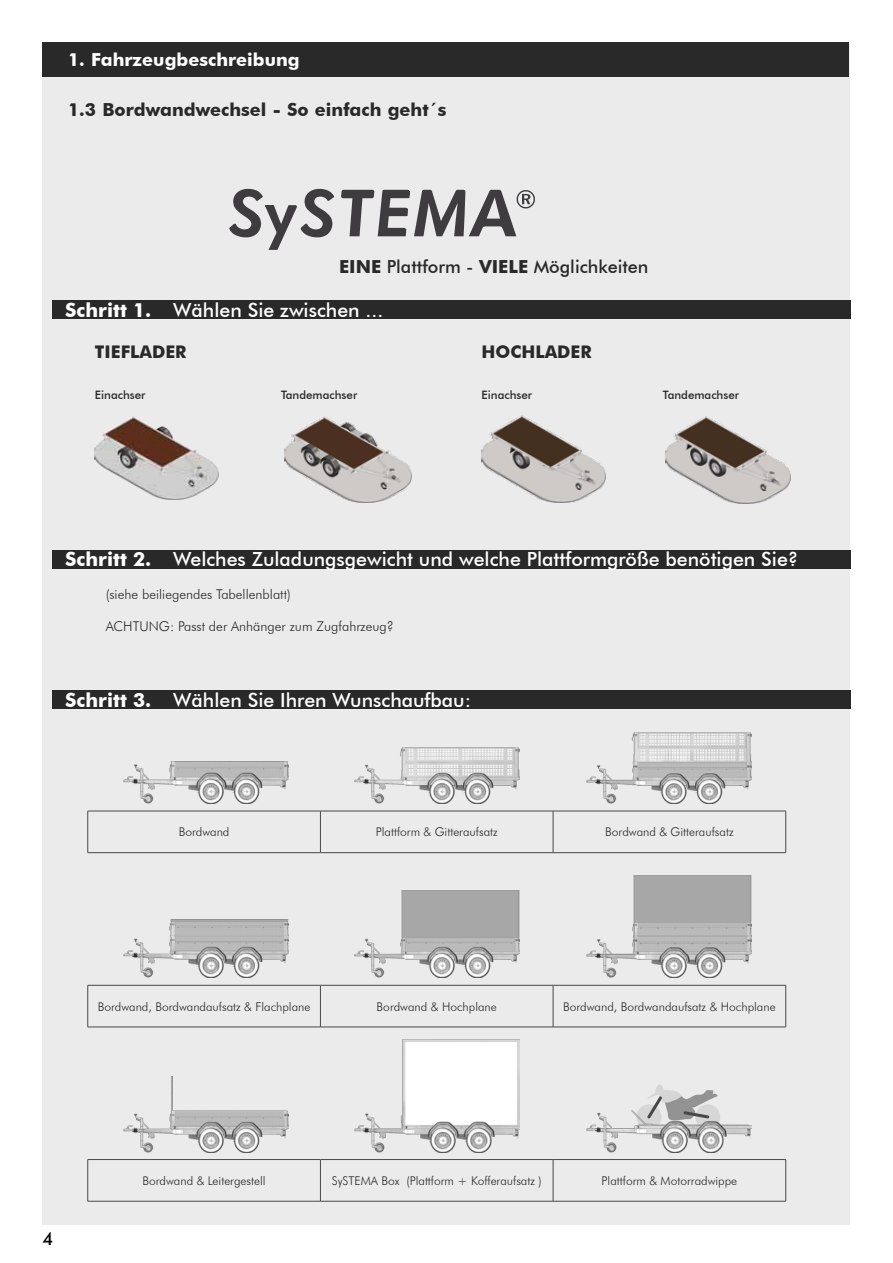
<style>
.page{position:relative;width:893px;height:1263px;background:#fff}
.page>*{position:absolute;margin:0;border:0;box-sizing:border-box;transform-origin:0 0}
.t1{font:500 19.5px "Futura BT";color:#fff}
.t2{font:700 18px "Futura BT";color:#292929}
.t3{font:500 18px "Futura BT";color:#292929}
.t4{font:700 18px "Futura BT";color:#fff}
.t5{font:500 18px "Futura BT";color:#000}
.t6{font:700 17.4px "Futura BT";color:#292929}
.t7{font:300 13.5px "Futura BT";color:#292929}
.t8{font:300 12px "Futura BT";color:#292929}
.t9{font:500 11.55px "Futura BT";color:#292929}
.s1{font-weight:700}
</style>
<div class="page">
<div style="left:43px;top:43px;width:807px;height:1177px;background:#ebebeb"></div>
<div style="left:52px;top:301px;width:798px;height:18px;background:#292929"></div>
<div style="left:52px;top:550px;width:798px;height:19px;background:#292929"></div>
<div style="left:52px;top:691px;width:798px;height:18px;background:#292929"></div>
<svg style="left:229px;top:189px;width:105px;height:61px"></svg>
<svg style="left:341px;top:190px;width:194px;height:46px"></svg>
<img style="left:95px;top:416px;width:123px;height:84px">
<img style="left:284px;top:416px;width:127px;height:86px">
<img style="left:666px;top:416px;width:124px;height:87px">
<img style="left:482px;top:416px;width:124px;height:87px">
<hr style="left:88px;top:811px;width:1px;height:41px;background:#484848">
<hr style="left:88px;top:811px;width:232px;height:1px;background:#484848">
<hr style="left:320px;top:811px;width:233px;height:1px;background:#484848">
<hr style="left:553px;top:811px;width:233px;height:1px;background:#484848">
<hr style="left:320px;top:811px;width:1px;height:41px;background:#484848">
<hr style="left:553px;top:811px;width:1px;height:41px;background:#484848">
<hr style="left:785px;top:811px;width:1px;height:41px;background:#484848">
<hr style="left:88px;top:852px;width:232px;height:1px;background:#484848">
<hr style="left:320px;top:852px;width:233px;height:1px;background:#484848">
<hr style="left:553px;top:852px;width:233px;height:1px;background:#484848">
<hr style="left:88px;top:985px;width:1px;height:42px;background:#484848">
<hr style="left:88px;top:985px;width:232px;height:1px;background:#484848">
<hr style="left:320px;top:985px;width:233px;height:1px;background:#484848">
<hr style="left:553px;top:985px;width:233px;height:1px;background:#484848">
<hr style="left:320px;top:985px;width:1px;height:42px;background:#484848">
<hr style="left:553px;top:985px;width:1px;height:42px;background:#484848">
<hr style="left:785px;top:985px;width:1px;height:42px;background:#484848">
<hr style="left:88px;top:1027px;width:232px;height:1px;background:#484848">
<hr style="left:320px;top:1027px;width:233px;height:1px;background:#484848">
<hr style="left:553px;top:1027px;width:233px;height:1px;background:#484848">
<hr style="left:88px;top:1160px;width:1px;height:41px;background:#484848">
<hr style="left:88px;top:1159px;width:232px;height:1px;background:#484848">
<hr style="left:320px;top:1159px;width:233px;height:1px;background:#484848">
<hr style="left:553px;top:1159px;width:233px;height:1px;background:#484848">
<hr style="left:320px;top:1160px;width:1px;height:41px;background:#484848">
<hr style="left:553px;top:1160px;width:1px;height:41px;background:#484848">
<hr style="left:785px;top:1160px;width:1px;height:41px;background:#484848">
<hr style="left:88px;top:1201px;width:232px;height:1px;background:#484848">
<hr style="left:320px;top:1201px;width:233px;height:1px;background:#484848">
<hr style="left:553px;top:1201px;width:233px;height:1px;background:#484848">
<img style="left:586px;top:875px;width:165px;height:103px">
<img style="left:123px;top:920px;width:165px;height:58px">
<img style="left:355px;top:891px;width:165px;height:87px">
<img style="left:355px;top:1039px;width:165px;height:113px">
<div style="left:636px;top:1104px;width:25px;height:25px;background:#d6d6d6;border-radius:50%"></div>
<svg style="left:647px;top:1084px;width:71px;height:26px"></svg>
<img style="left:586px;top:1110px;width:165px;height:42px">
<img style="left:123px;top:1076px;width:165px;height:76px">
<img style="left:586px;top:732px;width:165px;height:72px">
<img style="left:355px;top:747px;width:165px;height:57px">
<img style="left:123px;top:762px;width:165px;height:42px">
<div style="left:43px;top:43px;width:806px;height:34px;background:#292929"></div>
<h2 class="t4" style="left:68px;top:49px;width:233px">1. Fahrzeugbeschreibung</h2>
<h2 class="t2" style="left:68px;top:98px;width:380px">1.3 Bordwandwechsel - So einfach geht´s</h2>
<h2 class="t3" style="left:339px;top:256px;width:311px"><span class="s1">EIN E</span> Plattform - <span class="s1">VI ELE</span> Möglichkeiten</h2>
<h1 class="t1" style="left:65px;top:298px;width:319px"><span class="s1">Schritt 1.</span> Wählen Sie zwischen ...</h1>
<h3 class="t6" style="left:95px;top:341px;width:82px">Tieflader</h3>
<p class="t9" style="left:95px;top:387px;width:52px">Einachser</p>
<p class="t9" style="left:281px;top:387px;width:78px">Tandemachser</p>
<h3 class="t6" style="left:482px;top:341px;width:100px">hochlader</h3>
<p class="t9" style="left:482px;top:387px;width:52px">Einachser</p>
<p class="t9" style="left:663px;top:387px;width:78px">Tandemachser</p>
<h1 class="t1" style="left:65px;top:547px;width:735px"><span class="s1">Schritt 2.</span> Welches Zuladungsgewicht und welche Plattformgröße benötigen Sie?</h1>
<p class="t7" style="left:106px;top:586px;width:186px">(siehe beiliegendes Tabellenblatt)</p>
<p class="t7" style="left:106px;top:618px;width:37px">Ac htung</p>
<p class="t7" style="left:170px;top:618px;width:225px">: Passt der Anhänger zum Zugfahrzeug?</p>
<h1 class="t1" style="left:65px;top:688px;width:407px"><span class="s1">Schritt 3.</span> Wählen Sie Ihren Wunschaufbau:</h1>
<p class="t8" style="left:179px;top:825px;width:52px">Bordwand</p>
<p class="t8" style="left:376px;top:825px;width:123px">Plattform &amp; Gitteraufsatz</p>
<p class="t8" style="left:605px;top:825px;width:130px">Bordwand &amp; Gitteraufsatz</p>
<p class="t8" style="left:98px;top:999px;width:214px">Bordwand, Bordwandaufsatz &amp; Flachplane</p>
<p class="t8" style="left:377px;top:999px;width:122px">Bordwand &amp; Hochplane</p>
<p class="t8" style="left:563px;top:999px;width:214px">Bordwand, Bordwandaufsatz &amp; Hochplane</p>
<h2 class="t5" style="left:43px;top:1228px;width:12px">4</h2>
<p class="t8" style="left:142px;top:1173px;width:125px">Bordwand &amp; Leitergestell</p>
<p class="t8" style="left:332px;top:1173px;width:212px">SySTEMA Box (Plattform + Kofferaufsatz )</p>
<p class="t8" style="left:602px;top:1173px;width:137px">Plattform &amp; Motorradwippe</p>
</div>
